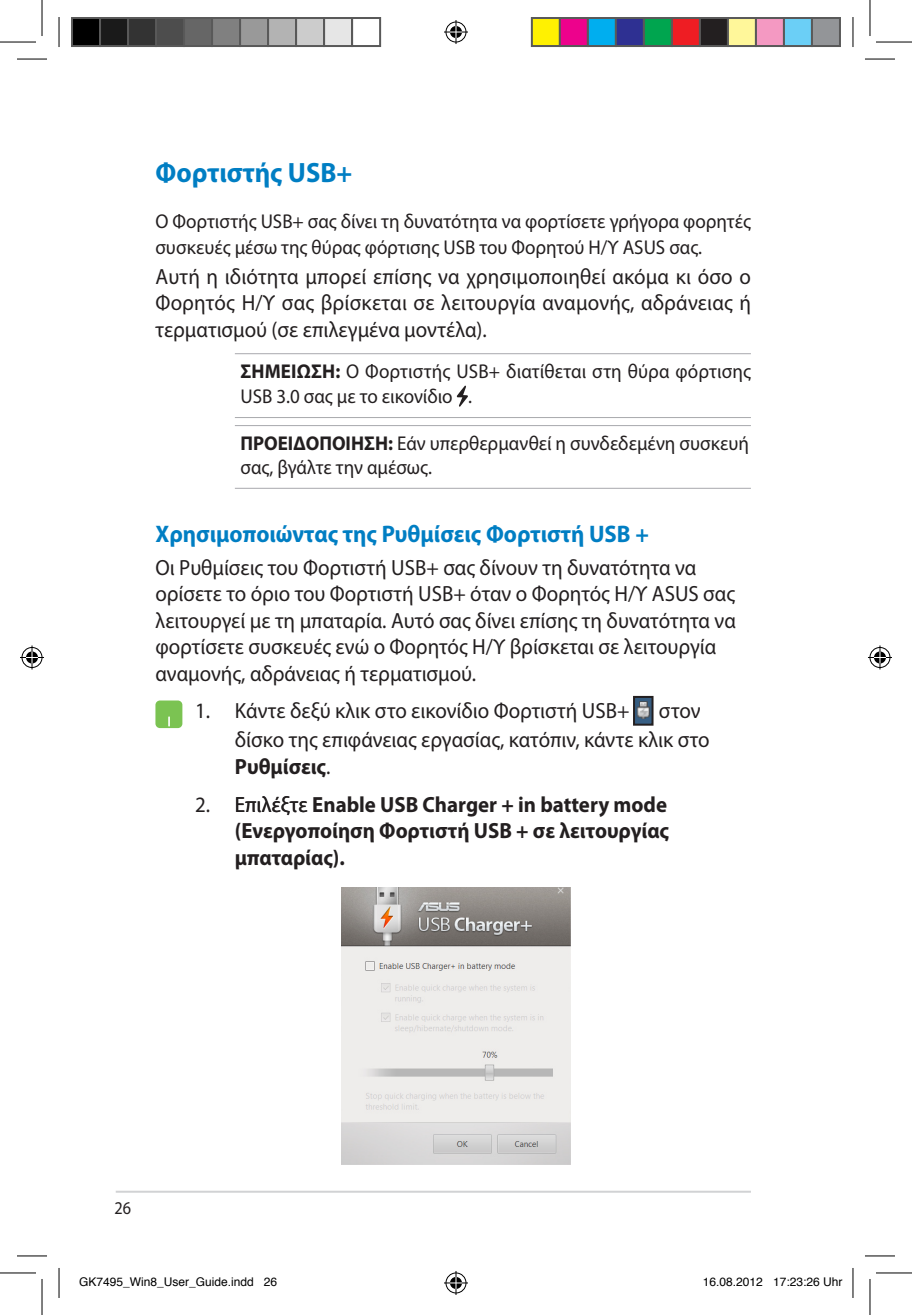
<style>
.page{position:relative;width:912px;height:1315px;background:#fff}
.page>*{position:absolute;margin:0;border:0;box-sizing:border-box;transform-origin:0 0}
.Heading_2{font:700 28px "Myriad Pro";color:#007ec3;scale:.95 1}
.Heading_3{font:700 24px "Myriad Pro";color:#007ec3;scale:.95 1}
.Body_Text{font:22px/26.4px "Myriad Pro";color:#231f20;text-align:justify;scale:.95 1}
.List{font:700 22px/26.4px "Myriad Pro";color:#231f20;text-align:justify;scale:.95 1}
.List-2{font:22px/29.8px "Myriad Pro";color:#231f20;scale:.95 1}
.Message{font:20px/24.6px "Myriad Pro";color:#231f20;scale:.95 1}
.Body_Text-2{font:20px/26.4px "Myriad Pro";color:#231f20;scale:.95 1}
.t1{font:18px "Myriad Pro";color:#231f20;scale:.9 1}
.t2{font:12px "Helvetica";color:#000}
.s1{font-weight:700}
.s2{font-weight:400}
</style>
<div class="page">
<hr style="left:116px;top:1190px;width:635px;height:2px;background:#d1d2d4">
<hr style="left:235px;top:353px;width:516px;height:1px;background:#a8a9ad">
<hr style="left:235px;top:417px;width:516px;height:1px;background:#a8a9ad">
<hr style="left:235px;top:425px;width:516px;height:1px;background:#a8a9ad">
<hr style="left:235px;top:488px;width:516px;height:1px;background:#a8a9ad">
<svg style="left:457px;top:385px;width:11px;height:22px"></svg>
<img style="left:636px;top:699px;width:14px;height:23px">
<div style="left:633px;top:696px;width:20px;height:29px;border:2px solid #231f20"></div>
<div style="left:155px;top:700px;width:27px;height:28px;background:#7bc352;border-radius:4px"></div>
<svg style="left:168px;top:716px;width:2px;height:10px"></svg>
<img style="left:342px;top:887px;width:228px;height:277px">
<hr style="left:17px;top:59px;width:30px;height:1px;background:#000">
<hr style="left:865px;top:59px;width:30px;height:1px;background:#000">
<hr style="left:17px;top:1255px;width:30px;height:1px;background:#000">
<hr style="left:865px;top:1255px;width:30px;height:1px;background:#000">
<hr style="left:59px;top:17px;width:1px;height:30px;background:#000">
<hr style="left:59px;top:1267px;width:1px;height:30px;background:#000">
<hr style="left:852px;top:17px;width:1px;height:30px;background:#000">
<hr style="left:852px;top:1267px;width:1px;height:30px;background:#000">
<hr style="left:0;top:42px;width:36px;height:1px;background:#000">
<hr style="left:876px;top:42px;width:36px;height:1px;background:#000">
<hr style="left:0;top:1272px;width:36px;height:1px;background:#000">
<hr style="left:876px;top:1272px;width:36px;height:1px;background:#000">
<hr style="left:42px;top:0;width:1px;height:36px;background:#000">
<hr style="left:42px;top:1278px;width:1px;height:36px;background:#000">
<hr style="left:869px;top:0;width:1px;height:36px;background:#000">
<hr style="left:869px;top:1278px;width:1px;height:36px;background:#000">
<svg style="left:444px;top:20px;width:24px;height:24px"></svg>
<svg style="left:444px;top:1271px;width:24px;height:23px"></svg>
<svg style="left:20px;top:645px;width:24px;height:24px"></svg>
<svg style="left:868px;top:645px;width:24px;height:24px"></svg>
<div style="left:72px;top:18px;width:28px;height:28px;background:#000"></div>
<div style="left:71px;top:17px;width:30px;height:30px;border:2px solid #595959"></div>
<div style="left:100px;top:18px;width:28px;height:28px;background:#1a1a1a"></div>
<div style="left:99px;top:17px;width:30px;height:30px;border:2px solid #595959"></div>
<div style="left:128px;top:18px;width:28px;height:28px;background:#333"></div>
<div style="left:127px;top:17px;width:30px;height:30px;border:2px solid #595959"></div>
<div style="left:156px;top:18px;width:28px;height:28px;background:#4d4d4d"></div>
<div style="left:155px;top:17px;width:30px;height:30px;border:2px solid #595959"></div>
<div style="left:184px;top:18px;width:28px;height:28px;background:#666"></div>
<div style="left:183px;top:17px;width:30px;height:30px;border:2px solid #595959"></div>
<div style="left:212px;top:18px;width:28px;height:28px;background:#808080"></div>
<div style="left:211px;top:17px;width:30px;height:30px;border:2px solid #595959"></div>
<div style="left:240px;top:18px;width:28px;height:28px;background:#999"></div>
<div style="left:239px;top:17px;width:30px;height:30px;border:2px solid #595959"></div>
<div style="left:268px;top:18px;width:28px;height:28px;background:#b3b3b3"></div>
<div style="left:267px;top:17px;width:30px;height:30px;border:2px solid #595959"></div>
<div style="left:296px;top:18px;width:28px;height:28px;background:#ccc"></div>
<div style="left:295px;top:17px;width:30px;height:30px;border:2px solid #595959"></div>
<div style="left:324px;top:18px;width:28px;height:28px;background:#e6e6e6"></div>
<div style="left:323px;top:17px;width:30px;height:30px;border:2px solid #595959"></div>
<div style="left:351px;top:17px;width:30px;height:30px;border:2px solid #595959"></div>
<div style="left:532px;top:18px;width:28px;height:28px;background:#fff101"></div>
<div style="left:531px;top:17px;width:30px;height:30px;border:2px solid #595959"></div>
<div style="left:560px;top:18px;width:28px;height:28px;background:#ed028c"></div>
<div style="left:559px;top:17px;width:30px;height:30px;border:2px solid #595959"></div>
<div style="left:588px;top:18px;width:28px;height:28px;background:#00aeef"></div>
<div style="left:587px;top:17px;width:30px;height:30px;border:2px solid #595959"></div>
<div style="left:616px;top:18px;width:28px;height:28px;background:#2e3092"></div>
<div style="left:615px;top:17px;width:30px;height:30px;border:2px solid #595959"></div>
<div style="left:644px;top:18px;width:28px;height:28px;background:#00a54f"></div>
<div style="left:643px;top:17px;width:30px;height:30px;border:2px solid #595959"></div>
<div style="left:672px;top:18px;width:28px;height:28px;background:#ee1d23"></div>
<div style="left:671px;top:17px;width:30px;height:30px;border:2px solid #595959"></div>
<div style="left:700px;top:18px;width:28px;height:28px;background:#231f20"></div>
<div style="left:699px;top:17px;width:30px;height:30px;border:2px solid #595959"></div>
<div style="left:728px;top:18px;width:28px;height:28px;background:#fff79a"></div>
<div style="left:727px;top:17px;width:30px;height:30px;border:2px solid #595959"></div>
<div style="left:756px;top:18px;width:28px;height:28px;background:#f499c2"></div>
<div style="left:755px;top:17px;width:30px;height:30px;border:2px solid #595959"></div>
<div style="left:784px;top:18px;width:28px;height:28px;background:#6bcff6"></div>
<div style="left:783px;top:17px;width:30px;height:30px;border:2px solid #595959"></div>
<div style="left:812px;top:18px;width:28px;height:28px;background:#939598"></div>
<div style="left:811px;top:17px;width:30px;height:30px;border:2px solid #595959"></div>
<p class="Heading_2" style="left:155px;top:154px;width:209px">Φορτιστής USB+</p>
<p class="Body_Text-2" style="left:155px;top:207px;width:628px">Ο Φορτιστής USB+ σας δίνει τη δυνατότητα να φορτίσετε γρήγορα φορητές συσκευές μέσω της θύρας φόρτισης USB του Φορητού Η/Υ ASUS σας.</p>
<p class="Body_Text" style="left:155px;top:263px;width:628px">Αυτή η ιδιότητα μπορεί επίσης να χρησιμοποιηθεί ακόμα κι όσο ο Φορητός Η/Υ σας βρίσκεται σε λειτουργία αναμονής, αδράνειας ή τερματισμού (σε επιλεγμένα μοντέλα).</p>
<p class="Message" style="left:240px;top:359px;width:539px"><span class="s1">ΣΗΜΕΙΩΣΗ:</span> Ο Φορτιστής USB+ διατίθεται στη θύρα φόρτισης<br>USB 3.0 σας με το εικονίδιο .</p>
<p class="Message" style="left:240px;top:431px;width:537px;line-height:24px"><span class="s1">ΠΡΟΕΙΔΟΠΟΙΗΣΗ:</span> Εάν υπερθερμανθεί η συνδεδεμένη συσκευή σας, βγάλτε την αμέσως.</p>
<p class="Heading_3" style="left:155px;top:518px;width:521px">Χρησιμοποιώντας της Ρυθμίσεις Φορτιστή USB +</p>
<p class="Body_Text" style="left:155px;top:554px;width:612px;text-align:left">Οι Ρυθμίσεις του Φορτιστή USB+ σας δίνουν τη δυνατότητα να ορίσετε το όριο του Φορτιστή USB+ όταν ο Φορητός Η/Υ ASUS σας λειτουργεί με τη μπαταρία. Αυτό σας δίνει επίσης τη δυνατότητα να φορτίσετε συσκευές ενώ ο Φορητός Η/Υ βρίσκεται σε λειτουργία αναμονής, αδράνειας ή τερματισμού.</p>
<p class="List-2" style="left:195px;top:695px;width:459px">1. Κάντε δεξύ κλικ στο εικονίδιο Φορτιστή USB+</p>
<p class="List-2" style="left:235px;top:695px;width:501px;text-indent:424px">στον δίσκο της επιφάνειας εργασίας, κατόπιν, κάντε κλικ στο</p>
<p class="List" style="left:235px;top:752px;width:102px">Ρυθμίσεις<span class="s2">.</span></p>
<p class="List" style="left:235px;top:790px;width:458px;text-indent:-40px"><span class="s2">2. Επιλέξτε</span> Enable USB Charger + in battery mode (Ενεργοποίηση Φορτιστή USB + σε λειτουργίας μπαταρίας).</p>
<p class="t1" style="left:115px;top:1196px;width:20px">26</p>
<p class="t2" style="left:79px;top:1271px;width:200px">GK7495_Win8_User_Guide.indd 26</p>
<p class="t2" style="left:703px;top:1271px;width:141px">16.08.2012 17:23:26 Uhr</p>
</div>
